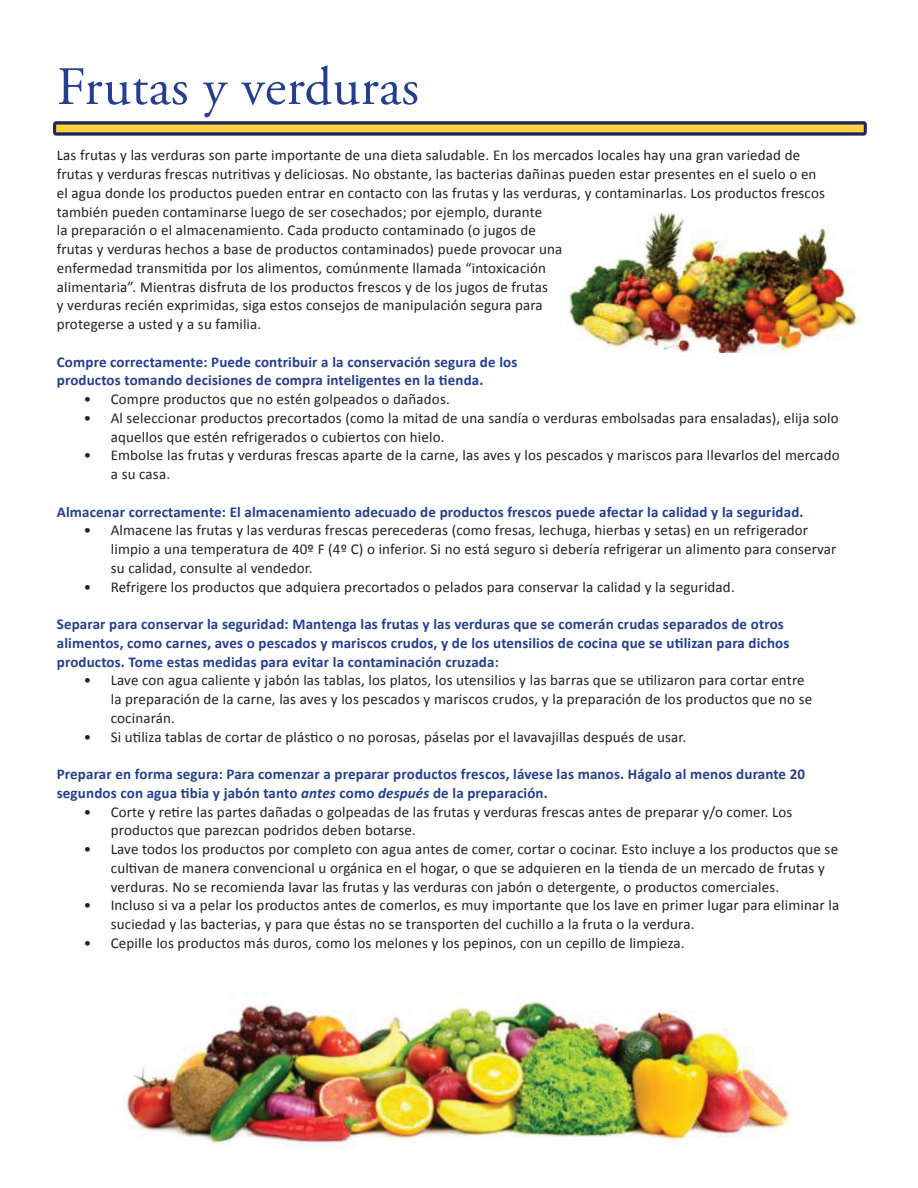
<style>
.page{position:relative;width:918px;height:1188px;background:#fff}
.page>*{position:absolute;margin:0;border:0;box-sizing:border-box;transform-origin:0 0}
.t1{font:54px "Adobe Garamond Pro";letter-spacing:.01em;color:#253f8e}
.t2{font:15px/18.8px "Calibri";letter-spacing:.01em;color:#231f20}
.t3{font:700 15px/18.8px "Calibri";letter-spacing:.01em;color:#253f8e}
.s1{font-style:italic}
</style>
<div class="page">
<img style="left:54px;top:122px;width:812px;height:13px">
<img style="left:568px;top:214px;width:293px;height:138px">
<img style="left:122px;top:993px;width:668px;height:153px">
<h1 class="t1" style="left:57px;top:54px;width:364px">Frutas y verduras</h1>
<p class="t2" style="left:57px;top:146px;width:770px">Las frutas y las verduras son parte importante de una dieta saludable. En los mercados locales hay una gran variedad de frutas y verduras frescas nutritivas y deliciosas. No obstante, las bacterias dañinas pueden estar presentes en el suelo o en el agua donde los productos pueden entrar en contacto con las frutas y las verduras, y contaminarlas. Los productos frescos también pueden contaminarse luego de ser cosechados; por ejemplo, durante<br>la preparación o el almacenamiento. Cada producto contaminado (o jugos de<br>frutas y verduras hechos a base de productos contaminados) puede provocar una<br>enfermedad transmitida por los alimentos, comúnmente llamada “intoxicación<br>alimentaria”. Mientras disfruta de los productos frescos y de los jugos de frutas<br>y verduras recién exprimidas, siga estos consejos de manipulación segura para<br>protegerse a usted y a su familia.</p>
<p class="t3" style="left:57px;top:352px;width:462px">Compre correctamente: Puede contribuir a la conservación segura de los productos tomando decisiones de compra inteligentes en la tienda.</p>
<p class="t2" style="left:84px;top:390px;width:367px">• Compre productos que no estén golpeados o dañados.</p>
<p class="t2" style="left:111px;top:408px;width:729px;text-indent:-27px">• Al seleccionar productos precortados (como la mitad de una sandía o verduras embolsadas para ensaladas), elija solo aquellos que estén refrigerados o cubiertos con hielo.</p>
<p class="t2" style="left:111px;top:446px;width:730px;text-indent:-27px">• Embolse las frutas y verduras frescas aparte de la carne, las aves y los pescados y mariscos para llevarlos del mercado a su casa.</p>
<p class="t3" style="left:57px;top:502px;width:748px">Almacenar correctamente: El almacenamiento adecuado de productos frescos puede afectar la calidad y la seguridad.</p>
<p class="t2" style="left:111px;top:521px;width:727px;text-indent:-27px">• Almacene las frutas y las verduras frescas perecederas (como fresas, lechuga, hierbas y setas) en un refrigerador limpio a una temperatura de 40º F (4º C) o inferior. Si no está seguro si debería refrigerar un alimento para conservar su calidad, consulte al vendedor.</p>
<p class="t2" style="left:84px;top:577px;width:652px">• Refrigere los productos que adquiera precortados o pelados para conservar la calidad y la seguridad.</p>
<p class="t3" style="left:57px;top:615px;width:734px">Separar para conservar la seguridad: Mantenga las frutas y las verduras que se comerán crudas separados de otros alimentos, como carnes, aves o pescados y mariscos crudos, y de los utensilios de cocina que se utilizan para dichos productos. Tome estas medidas para evitar la contaminación cruzada:</p>
<p class="t2" style="left:111px;top:671px;width:703px;text-indent:-27px">• Lave con agua caliente y jabón las tablas, los platos, los utensilios y las barras que se utilizaron para cortar entre la preparación de la carne, las aves y los pescados y mariscos crudos, y la preparación de los productos que no se cocinarán.</p>
<p class="t2" style="left:84px;top:727px;width:604px">• Si utiliza tablas de cortar de plástico o no porosas, páselas por el lavavajillas después de usar.</p>
<p class="t3" style="left:57px;top:765px;width:750px">Preparar en forma segura: Para comenzar a preparar productos frescos, lávese las manos. Hágalo al menos durante 20 segundos con agua tibia y jabón tanto <span class="s1">antes</span> como <span class="s1">después</span> de la preparación.</p>
<p class="t2" style="left:111px;top:802px;width:683px;text-indent:-27px">• Corte y retire las partes dañadas o golpeadas de las frutas y verduras frescas antes de preparar y/o comer. Los productos que parezcan podridos deben botarse.</p>
<p class="t2" style="left:111px;top:840px;width:729px;text-indent:-27px">• Lave todos los productos por completo con agua antes de comer, cortar o cocinar. Esto incluye a los productos que se cultivan de manera convencional u orgánica en el hogar, o que se adquieren en la tienda de un mercado de frutas y verduras. No se recomienda lavar las frutas y las verduras con jabón o detergente, o productos comerciales.</p>
<p class="t2" style="left:111px;top:896px;width:730px;text-indent:-27px">• Incluso si va a pelar los productos antes de comerlos, es muy importante que los lave en primer lugar para eliminar la suciedad y las bacterias, y para que éstas no se transporten del cuchillo a la fruta o la verdura.</p>
<p class="t2" style="left:84px;top:933px;width:602px">• Cepille los productos más duros, como los melones y los pepinos, con un cepillo de limpieza.</p>
</div>
